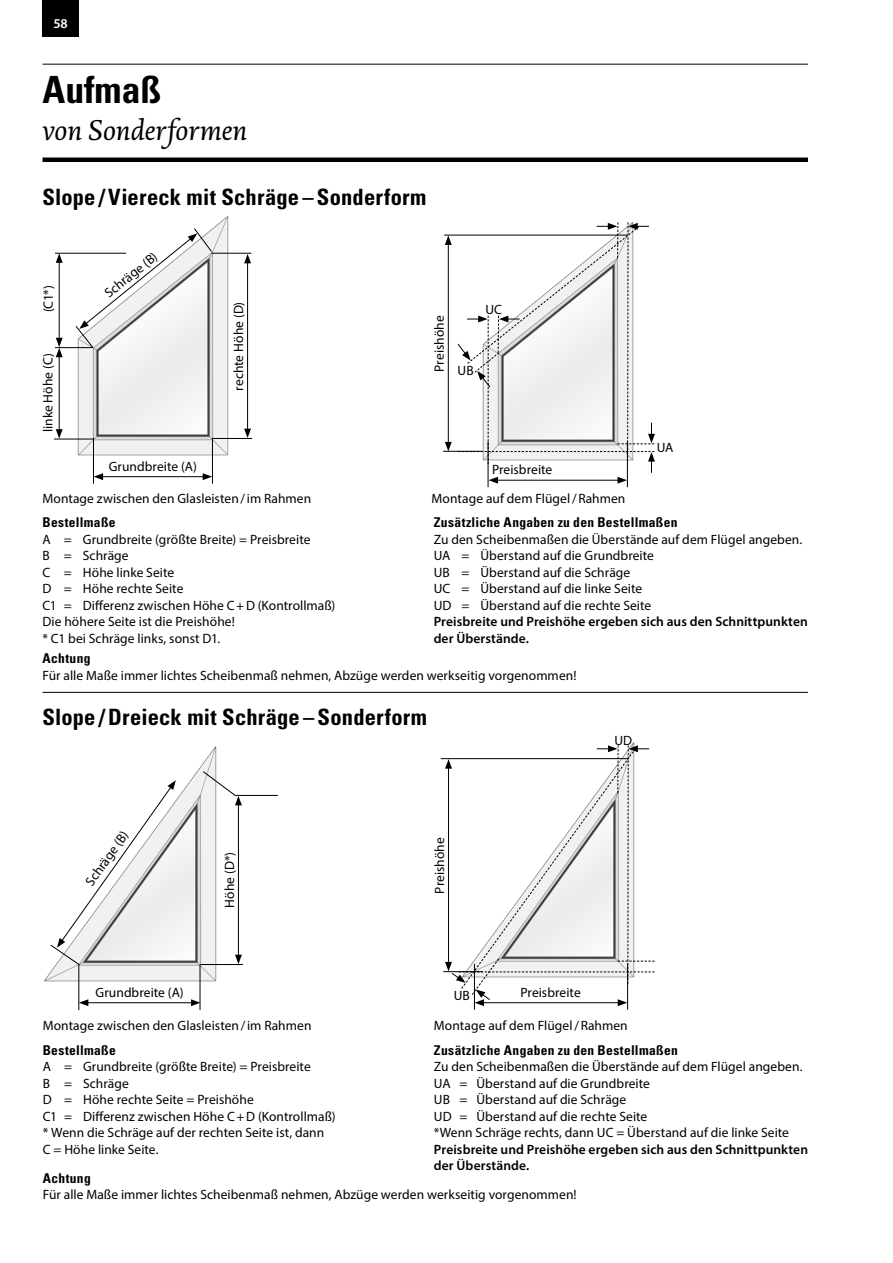
<style>
.page{position:relative;width:893px;height:1263px;background:#fff}
.page>*{position:absolute;margin:0;border:0;box-sizing:border-box;transform-origin:0 0}
.t1{font:700 condensed 37.5px "Univers LT";color:#000}
.t2{font:italic 30px "DTL Dorian T";letter-spacing:.01em;color:#000}
.t3{font:700 condensed 22.5px "Univers LT";letter-spacing:.01em;color:#000}
.t4{font:13.5px/16.5px "Myriad Pro";letter-spacing:.005em;color:#000}
.t5{font:600 13.5px/16.5px "Myriad Pro";letter-spacing:.005em;color:#000}
.t6{font:700 condensed 13.5px "Univers LT";letter-spacing:.025em;color:#000}
.t7{font:600 13.5px "Myriad Pro";color:#fff}
</style>
<div class="page">
<div style="left:43px;top:0;width:36px;height:36px;background:#000"></div>
<hr style="left:43px;top:64px;width:765px;height:1px;background:#000">
<hr style="left:43px;top:158px;width:765px;height:4px;background:#000">
<hr style="left:43px;top:692px;width:765px;height:1px;background:#000">
<img style="left:76px;top:216px;width:153px;height:240px">
<hr style="left:488px;top:441px;width:1px;height:46px;background:#000">
<hr style="left:93px;top:438px;width:1px;height:46px;background:#000">
<hr style="left:627px;top:441px;width:1px;height:46px;background:#000">
<hr style="left:212px;top:438px;width:1px;height:46px;background:#000">
<hr style="left:444px;top:235px;width:183px;height:1px;background:#000">
<hr style="left:211px;top:253px;width:40px;height:1px;background:#000">
<hr style="left:55px;top:347px;width:38px;height:1px;background:#000">
<hr style="left:55px;top:253px;width:71px;height:1px;background:#000">
<hr style="left:443px;top:451px;width:39px;height:1px;background:#000">
<hr style="left:213px;top:438px;width:39px;height:1px;background:#000">
<hr style="left:54px;top:439px;width:39px;height:1px;background:#000">
<hr style="left:101px;top:476px;width:104px;height:1px;background:#000">
<svg style="left:94px;top:473px;width:9px;height:7px"></svg>
<svg style="left:203px;top:473px;width:9px;height:7px"></svg>
<hr style="left:247px;top:261px;width:1px;height:170px;background:#000">
<svg style="left:244px;top:429px;width:7px;height:9px"></svg>
<svg style="left:244px;top:254px;width:7px;height:9px"></svg>
<hr style="left:59px;top:355px;width:1px;height:77px;background:#000">
<svg style="left:56px;top:429px;width:7px;height:10px"></svg>
<hr style="left:59px;top:260px;width:1px;height:80px;background:#000">
<svg style="left:56px;top:338px;width:7px;height:19px"></svg>
<svg style="left:56px;top:253px;width:7px;height:10px"></svg>
<svg style="left:75px;top:227px;width:137px;height:121px"></svg>
<svg style="left:445px;top:222px;width:210px;height:262px"></svg>
<img style="left:44px;top:746px;width:173px;height:236px">
<hr style="left:474px;top:964px;width:1px;height:46px;background:#000">
<hr style="left:78px;top:964px;width:1px;height:46px;background:#000">
<hr style="left:627px;top:964px;width:1px;height:46px;background:#000">
<hr style="left:200px;top:964px;width:1px;height:46px;background:#000">
<hr style="left:441px;top:758px;width:187px;height:1px;background:#000">
<hr style="left:236px;top:795px;width:42px;height:1px;background:#000">
<hr style="left:443px;top:971px;width:40px;height:1px;background:#000">
<hr style="left:200px;top:964px;width:43px;height:1px;background:#000">
<hr style="left:86px;top:1002px;width:107px;height:1px;background:#000">
<svg style="left:79px;top:999px;width:9px;height:7px"></svg>
<svg style="left:191px;top:999px;width:9px;height:7px"></svg>
<hr style="left:238px;top:803px;width:1px;height:154px;background:#000">
<svg style="left:235px;top:955px;width:7px;height:9px"></svg>
<svg style="left:202px;top:770px;width:40px;height:35px"></svg>
<svg style="left:50px;top:780px;width:126px;height:186px"></svg>
<svg style="left:445px;top:745px;width:209px;height:261px"></svg>
<p class="t7" style="left:53px;top:15px;width:16px">58</p>
<h1 class="t1" style="left:43px;top:67px;width:120px">Aufmaß</h1>
<h2 class="t2" style="left:43px;top:113px;width:206px">von Sonderformen</h2>
<h3 class="t3" style="left:43px;top:183px;width:385px">Slope / Viereck mit Schräge – Sonderform</h3>
<p class="t4" style="left:40px;top:312px;width:28px;rotate:-90deg">(C1*)</p>
<p class="t4" style="left:40px;top:432px;width:80px;rotate:-90deg">linke Höhe (C)</p>
<p class="t4" style="left:101px;top:288px;width:65px;rotate:-39deg">Schräge (B)</p>
<p class="t4" style="left:230px;top:391px;width:90px;rotate:-90deg">rechte Höhe (D)</p>
<p class="t4" style="left:431px;top:372px;width:58px;rotate:-90deg">Preishöhe</p>
<p class="t4" style="left:485px;top:301px;width:18px">UC</p>
<p class="t4" style="left:457px;top:362px;width:18px">UB</p>
<p class="t4" style="left:109px;top:457px;width:90px">Grundbreite (A)</p>
<p class="t4" style="left:492px;top:461px;width:62px">Preisbreite</p>
<p class="t4" style="left:43px;top:490px;width:270px">Montage zwischen den Glasleisten/im Rahmen</p>
<p class="t4" style="left:432px;top:490px;width:195px">Montage auf dem Flügel/Rahmen</p>
<p class="t4" style="left:657px;top:439px;width:18px">UA</p>
<p class="t6" style="left:42px;top:514px;width:75px">Bestellmaße</p>
<p class="t4" style="left:42px;top:531px;width:294px">A = Grundbreite (größte Breite) = Preisbreite<br>B = Schräge<br>C = Höhe linke Seite<br>D = Höhe rechte Seite<br>C1 = Differenz zwischen Höhe C+D (Kontrollmaß)<br>Die höhere Seite ist die Preishöhe!<br>* C1 bei Schräge links, sonst D1.</p>
<p class="t6" style="left:434px;top:514px;width:245px">Zusätzliche Angaben zu den Bestellmaßen</p>
<p class="t4" style="left:434px;top:531px;width:370px">Zu den Scheibenmaßen die Überstände auf dem Flügel angeben.<br>UA = Überstand auf die Grundbreite<br>UB = Überstand auf die Schräge<br>UC = Überstand auf die linke Seite<br>UD = Überstand auf die rechte Seite</p>
<p class="t5" style="left:434px;top:613px;width:376px">Preisbreite und Preishöhe ergeben sich aus den Schnittpunkten der Überstände.</p>
<p class="t6" style="left:43px;top:650px;width:50px">Achtung</p>
<p class="t4" style="left:43px;top:666px;width:535px">Für alle Maße immer lichtes Scheibenmaß nehmen, Abzüge werden werkseitig vorgenommen!</p>
<h3 class="t3" style="left:43px;top:703px;width:386px">Slope /Dreieck mit Schräge – Sonderform</h3>
<p class="t4" style="left:82px;top:879px;width:65px;rotate:-54deg">Schräge (B)</p>
<p class="t4" style="left:221px;top:908px;width:57px;rotate:-90deg">Höhe (D*)</p>
<p class="t4" style="left:431px;top:893px;width:58px;rotate:-90deg">Preishöhe</p>
<p class="t4" style="left:96px;top:983px;width:90px">Grundbreite (A)</p>
<p class="t4" style="left:520px;top:983px;width:62px">Preisbreite</p>
<p class="t4" style="left:454px;top:987px;width:18px">UB</p>
<p class="t4" style="left:614px;top:732px;width:19px">UD</p>
<p class="t4" style="left:43px;top:1017px;width:270px">Montage zwischen den Glasleisten/im Rahmen</p>
<p class="t4" style="left:434px;top:1017px;width:195px">Montage auf dem Flügel/Rahmen</p>
<p class="t6" style="left:43px;top:1041px;width:75px">Bestellmaße</p>
<p class="t4" style="left:43px;top:1058px;width:294px">A = Grundbreite (größte Breite) = Preisbreite<br>B = Schräge<br>D = Höhe rechte Seite = Preishöhe<br>C1 = Differenz zwischen Höhe C+D (Kontrollmaß) * Wenn die Schräge auf der rechten Seite ist, dann<br>C = Höhe linke Seite.</p>
<p class="t6" style="left:43px;top:1169px;width:50px">Achtung</p>
<p class="t4" style="left:43px;top:1186px;width:535px">Für alle Maße immer lichtes Scheibenmaß nehmen, Abzüge werden werkseitig vorgenommen!</p>
<p class="t6" style="left:434px;top:1041px;width:245px">Zusätzliche Angaben zu den Bestellmaßen</p>
<p class="t4" style="left:434px;top:1058px;width:370px">Zu den Scheibenmaßen die Überstände auf dem Flügel angeben.<br>UA = Überstand auf die Grundbreite<br>UB = Überstand auf die Schräge<br>UD = Überstand auf die rechte Seite<br>*Wenn Schräge rechts, dann UC = Überstand auf die linke Seite</p>
<p class="t5" style="left:434px;top:1140px;width:376px">Preisbreite und Preishöhe ergeben sich aus den Schnittpunkten der Überstände.</p>
</div>
